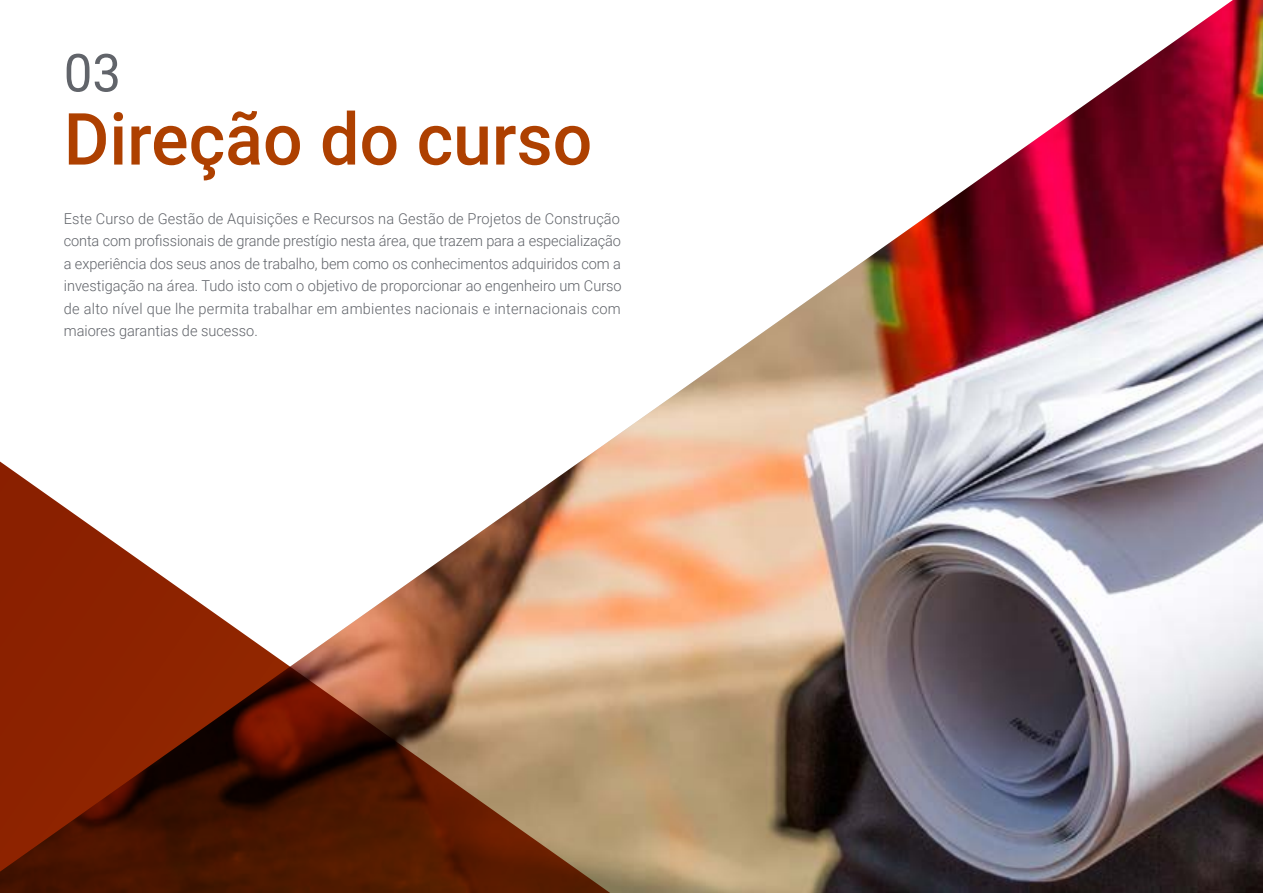
<style>
.page{position:relative;width:1263px;height:893px;background:#fff}
.page>*{position:absolute;margin:0;border:0;box-sizing:border-box;transform-origin:0 0}
.t1{font:500 72px "Roboto";color:#ae4000}
.t2{font:52.5px "Roboto";color:#61646a}
.t3{font:300 15px/22.5px "Roboto";color:#61646a;text-align:justify}
</style>
<div class="page">
<img style="left:602px;top:0;width:661px;height:893px">
<svg style="left:0;top:446px;width:640px;height:447px"></svg>
<h2 class="t2" style="left:64px;top:36px;width:59px">03</h2>
<h1 class="t1" style="left:64px;top:89px;width:530px">Direção do curso</h1>
<p class="t3" style="left:64px;top:207px;width:559px">Este Curso de Gestão de Aquisições e Recursos na Gestão de Projetos de Construção conta com profissionais de grande prestígio nesta área, que trazem para a especialização a experiência dos seus anos de trabalho, bem como os conhecimentos adquiridos com a investigação na área. Tudo isto com o objetivo de proporcionar ao engenheiro um Curso de alto nível que lhe permita trabalhar em ambientes nacionais e internacionais com maiores garantias de sucesso.</p>
</div>
